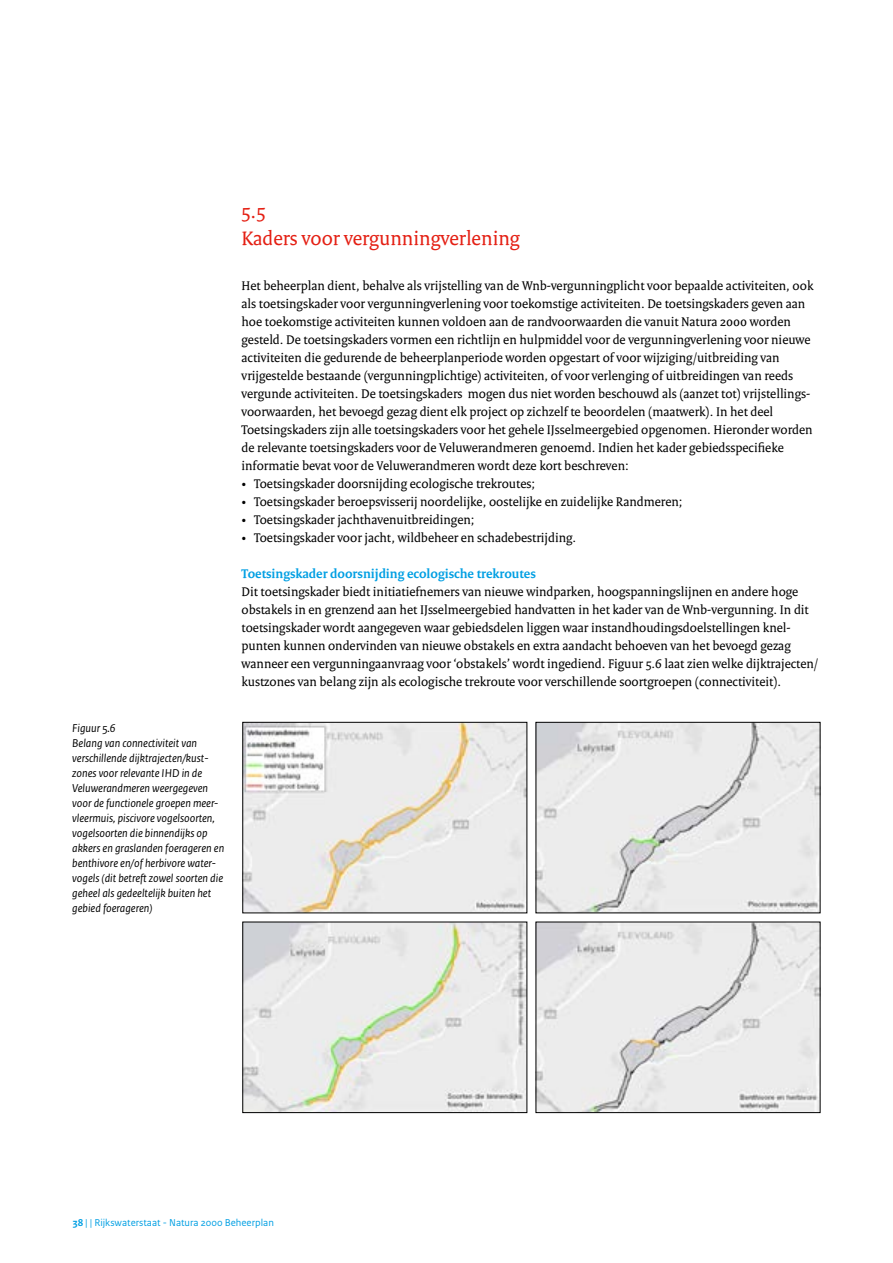
<style>
.page{position:relative;width:893px;height:1263px;background:#fff}
.page>*{position:absolute;margin:0;border:0;box-sizing:border-box;transform-origin:0 0}
.t1{font:21px/27px "Rijksoverheid Serif";color:#e41f13}
.t2{font:13.5px/18px "Rijksoverheid Serif";color:#000}
.t3{font:700 13.5px "Rijksoverheid Serif";color:#009fe3}
.t4{font:italic 12px/15px "Rijksoverheid Sans Text";color:#000}
.t5{font:10.5px "Rijksoverheid Sans Text";color:#009fe3}
.s1{font-weight:700}
</style>
<div class="page">
<img style="left:244px;top:724px;width:281px;height:187px">
<div style="left:242px;top:722px;width:285px;height:191px;border:1px solid #000"></div>
<img style="left:244px;top:924px;width:281px;height:187px">
<div style="left:242px;top:922px;width:285px;height:191px;border:1px solid #000"></div>
<img style="left:538px;top:724px;width:280px;height:187px">
<div style="left:536px;top:722px;width:284px;height:191px;border:1px solid #000"></div>
<img style="left:538px;top:924px;width:280px;height:187px">
<div style="left:536px;top:922px;width:284px;height:191px;border:1px solid #000"></div>
<p class="t4" style="left:72px;top:720px;width:153px">Figuur 5.6<br>Belang van connectiviteit van verschillende dijktrajecten/kust&shy;zones voor relevante IHD in de<br>Veluwerandmeren weergegeven voor de functionele groepen meer&shy;vleermuis, piscivore vogelsoorten, vogelsoorten die binnendijks op akkers en graslanden foerageren en benthivore en/of herbivore water&shy;vogels (dit betreft zowel soorten die geheel als gedeeltelijk buiten het gebied foerageren)</p>
<h1 class="t1" style="left:242px;top:197px;width:280px">5.5<br>Kaders voor vergunningverlening</h1>
<p class="t2" style="left:242px;top:276px;width:573px">Het beheerplan dient, behalve als vrijstelling van de Wnb-vergunningplicht voor bepaalde activiteiten, ook als toetsingskader voor vergunningverlening voor toekomstige activiteiten. De toetsingskaders geven aan hoe toekomstige activiteiten kunnen voldoen aan de randvoorwaarden die vanuit Natura 2000 worden gesteld. De toetsingskaders vormen een richtlijn en hulpmiddel voor de vergunningverlening voor nieuwe activiteiten die gedurende de beheerplanperiode worden opgestart of voor wijziging/uitbreiding van vrijgestelde bestaande (vergunningplichtige) activiteiten, of voor verlenging of uitbreidingen van reeds vergunde activiteiten. De toetsingskaders mogen dus niet worden beschouwd als (aanzet tot) vrijstellings&shy;voorwaarden, het bevoegd gezag dient elk project op zichzelf te beoordelen (maatwerk). In het deel Toetsingskaders zijn alle toetsingskaders voor het gehele IJsselmeergebied opgenomen. Hieronder worden de relevante toetsingskaders voor de Veluwerandmeren genoemd. Indien het kader gebiedsspecifieke informatie bevat voor de Veluwerandmeren wordt deze kort beschreven:</p>
<p class="t2" style="left:242px;top:474px;width:295px">• Toetsingskader doorsnijding ecologische trekroutes;</p>
<p class="t2" style="left:242px;top:492px;width:443px">• Toetsingskader beroepsvisserij noordelijke, oostelijke en zuidelijke Randmeren;</p>
<p class="t2" style="left:242px;top:510px;width:235px">• Toetsingskader jachthavenuitbreidingen;</p>
<p class="t2" style="left:242px;top:528px;width:336px">• Toetsingskader voor jacht, wildbeheer en schadebestrijding.</p>
<p class="t3" style="left:242px;top:565px;width:296px">Toetsingskader doorsnijding ecologische trekroutes</p>
<p class="t2" style="left:242px;top:582px;width:578px">Dit toetsingskader biedt initiatiefnemers van nieuwe windparken, hoogspanningslijnen en andere hoge obstakels in en grenzend aan het IJsselmeergebied handvatten in het kader van de Wnb-vergunning. In dit toetsingskader wordt aangegeven waar gebiedsdelen liggen waar instandhoudingsdoelstellingen knel&shy;punten kunnen ondervinden van nieuwe obstakels en extra aandacht behoeven van het bevoegd gezag wanneer een vergunningaanvraag voor ‘obstakels’ wordt ingediend. Figuur 5.6 laat zien welke dijktrajecten/ kustzones van belang zijn als ecologische trekroute voor verschillende soortgroepen (connectiviteit).</p>
<p class="t5" style="left:73px;top:1216px;width:202px"><span class="s1">38</span> | | Rijkswaterstaat - Natura 2000 Beheerplan</p>
</div>
